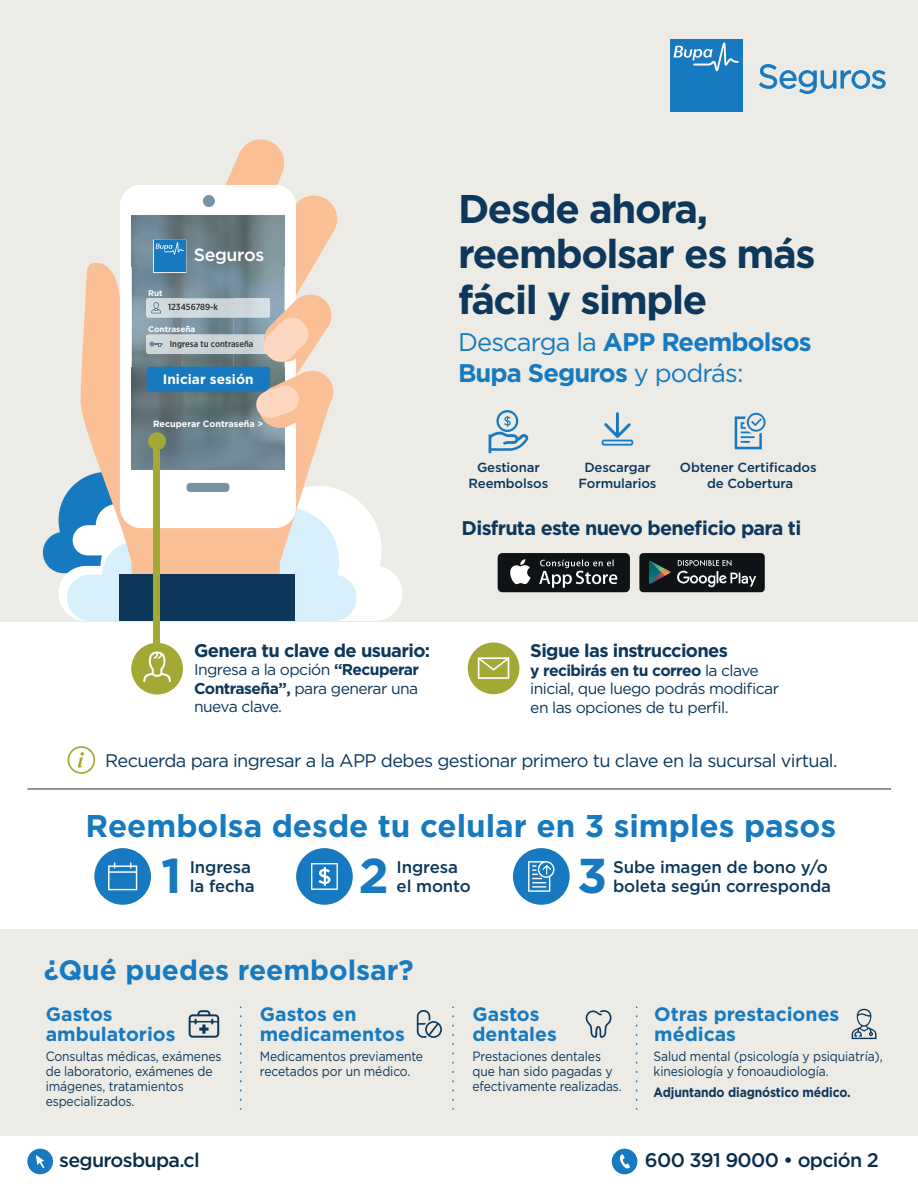
<style>
.page{position:relative;width:918px;height:1188px;background:#fff}
.page>*{position:absolute;margin:0;border:0;box-sizing:border-box;transform-origin:0 0}
.t1{font:700 48.9px "Gotham";color:#177ac0}
.t2{font:700 40.05px/45.6px "Gotham";letter-spacing:-.035em;color:#0d375b}
.t3{font:700 31.5px "Gotham";color:#177ac0}
.t4{font:700 28.05px "Gotham";color:#177ac0}
.t5{font:700 25.5px/30.6px "Gotham";letter-spacing:-.035em;color:#177ac0}
.t6{font:700 19.8px "Gotham";letter-spacing:-.035em;color:#0d375b}
.t7{font:500 19.65px "Gotham";letter-spacing:-.035em;color:#0b2c4b}
.t8{font:700 19.5px/19.5px "Gotham";color:#177ac0}
.t9{font:700 18.3px "Gotham";letter-spacing:-.035em;color:#0d375b}
.t10{font:18.15px "Gotham";letter-spacing:-.035em;color:#0d375b}
.t11{font:500 17.7px "Gotham";letter-spacing:-.02em;color:#fff}
.t12{font:500 16.8px "Gotham";letter-spacing:-.01em;color:#0d375b}
.t13{font:15.6px/18.8px "Gotham";letter-spacing:-.035em;color:#0d375b;text-align:justify}
.t14{font:700 13.65px "Gotham";color:#fff}
.t15{font:13.5px/15px "Gotham";letter-spacing:-.01em;color:#0d375b;scale:.9 1}
.t16{font:700 13.5px "Gotham";letter-spacing:-.01em;color:#0d375b;scale:.9 1}
.t17{font:500 13.2px/15.8px "Gotham";letter-spacing:-.01em;color:#0d375b;text-align:center}
.t18{font:700 9px "Gotham";color:#fff}
.t19{font:500 8.85px "Gotham Narrow";color:#292d2f}
.t20{font:700 8.25px "Gotham";color:#fff}
.s1{font-weight:400}
.s2{font-weight:700}
</style>
<div class="page">
<div style="left:0;top:0;width:918px;height:621px;background:#ecebe5"></div>
<div style="left:670px;top:39px;width:72px;height:72px;background:#177ac0"></div>
<svg style="left:674px;top:42px;width:65px;height:29px"></svg>
<svg style="left:759px;top:64px;width:127px;height:30px"></svg>
<div style="left:498px;top:553px;width:132px;height:39px;background:#101315;border-radius:5px"></div>
<svg style="left:510px;top:559px;width:21px;height:25px"></svg>
<svg style="left:539px;top:559px;width:78px;height:29px"></svg>
<div style="left:639px;top:553px;width:126px;height:39px;background:#101315;border-radius:4px"></div>
<svg style="left:649px;top:561px;width:21px;height:23px"></svg>
<svg style="left:677px;top:560px;width:79px;height:27px"></svg>
<div style="left:468px;top:643px;width:51px;height:51px;background:#a3a934;border-radius:50%"></div>
<svg style="left:478px;top:657px;width:31px;height:22px"></svg>
<svg style="left:357px;top:500px;width:45px;height:121px;fill:#fff"></svg>
<svg style="left:43px;top:479px;width:314px;height:142px"></svg>
<svg style="left:81px;top:139px;width:256px;height:473px"></svg>
<div style="left:120px;top:185px;width:176px;height:343px;background:#fff;border-radius:21px"></div>
<div style="left:203px;top:195px;width:12px;height:12px;background:#7794a7;border-radius:50%"></div>
<div style="left:187px;top:483px;width:42px;height:9px;background:#7794a7;border-radius:3px"></div>
<div style="left:119px;top:574px;width:176px;height:47px;background:#0d375b"></div>
<hr style="left:132px;top:469px;width:153px;height:1px;background:#8fa8b8">
<img style="left:132px;top:216px;width:153px;height:50px">
<img style="left:132px;top:266px;width:51px;height:203px">
<img style="left:183px;top:266px;width:51px;height:32px">
<img style="left:234px;top:266px;width:51px;height:32px">
<img style="left:183px;top:317px;width:102px;height:152px">
<div style="left:146px;top:335px;width:108px;height:19px;background:#ccd5d7"></div>
<div style="left:146px;top:298px;width:108px;height:19px;background:#cdd7dc"></div>
<div style="left:147px;top:367px;width:123px;height:25px;background:#177ac0;border-radius:2px"></div>
<svg style="left:152px;top:302px;width:9px;height:11px"></svg>
<svg style="left:150px;top:342px;width:12px;height:5px"></svg>
<svg style="left:254px;top:292px;width:82px;height:139px"></svg>
<svg style="left:153px;top:240px;width:33px;height:33px"></svg>
<div style="left:94px;top:848px;width:57px;height:57px;background:#177ac0;border-radius:50%"></div>
<svg style="left:108px;top:863px;width:29px;height:27px"></svg>
<div style="left:296px;top:848px;width:57px;height:57px;background:#177ac0;border-radius:50%"></div>
<svg style="left:311px;top:863px;width:27px;height:27px"></svg>
<div style="left:513px;top:848px;width:57px;height:57px;background:#177ac0;border-radius:50%"></div>
<svg style="left:528px;top:861px;width:27px;height:31px"></svg>
<svg style="left:489px;top:410px;width:39px;height:43px"></svg>
<svg style="left:735px;top:413px;width:31px;height:36px"></svg>
<svg style="left:602px;top:412px;width:31px;height:34px"></svg>
<hr style="left:27px;top:789px;width:864px;height:1px;background:#292d2f">
<div style="left:154px;top:440px;width:6px;height:235px;background:#a3a934"></div>
<div style="left:148px;top:432px;width:18px;height:18px;background:#a3a934;border-radius:50%"></div>
<div style="left:0;top:930px;width:918px;height:206px;background:#ecebe5"></div>
<svg style="left:852px;top:1009px;width:24px;height:30px"></svg>
<svg style="left:189px;top:1010px;width:30px;height:28px"></svg>
<svg style="left:417px;top:1010px;width:25px;height:28px"></svg>
<svg style="left:240px;top:1016px;width:2px;height:94px"></svg>
<svg style="left:452px;top:1016px;width:2px;height:94px"></svg>
<svg style="left:636px;top:1016px;width:1px;height:94px"></svg>
<svg style="left:585px;top:1010px;width:27px;height:28px"></svg>
<div style="left:131px;top:643px;width:52px;height:52px;background:#a3a934;border-radius:50%"></div>
<svg style="left:143px;top:652px;width:28px;height:30px"></svg>
<div style="left:27px;top:1149px;width:26px;height:25px;background:#177ac0;border-radius:50%"></div>
<svg style="left:36px;top:1155px;width:8px;height:13px"></svg>
<div style="left:612px;top:1149px;width:25px;height:25px;background:#177ac0;border-radius:50%"></div>
<svg style="left:619px;top:1154px;width:11px;height:14px"></svg>
<svg style="left:67px;top:746px;width:29px;height:28px"></svg>
<p class="t20" style="left:148px;top:287px;width:16px">Rut</p>
<h3 class="t11" style="left:194px;top:244px;width:72px">Seguros</h3>
<p class="t19" style="left:168px;top:302px;width:52px">123456789-k</p>
<p class="t20" style="left:148px;top:323px;width:49px">Contraseña</p>
<p class="t19" style="left:170px;top:338px;width:85px">Ingresa tu contraseña</p>
<p class="t14" style="left:163px;top:371px;width:92px">Iniciar sesión</p>
<p class="t18" style="left:153px;top:418px;width:112px">Recuperar Contraseña &gt;</p>
<h2 class="t2" style="left:458px;top:186px;width:359px">Desde ahora, reembolsar es más fácil y simple</h2>
<h3 class="t5" style="left:458px;top:327px;width:355px"><span class="s1">Descarga la</span> APP Reembolsos<br>Bupa Seguros <span class="s1">y podrás:</span></h3>
<p class="t17" style="left:469px;top:459px;width:81px">Gestionar<br>Reembolsos</p>
<p class="t17" style="left:579px;top:459px;width:79px">Descargar<br>Formularios</p>
<p class="t17" style="left:680px;top:459px;width:138px">Obtener Certificados de Cobertura</p>
<h3 class="t6" style="left:462px;top:515px;width:341px">Disfruta este nuevo beneficio para ti</h3>
<h3 class="t9" style="left:194px;top:638px;width:238px">Genera tu clave de usuario:</h3>
<p class="t13" style="left:194px;top:660px;width:227px">Ingresa a la opción <span class="s2">“Recuperar Contraseña”,</span> para generar una nueva clave.</p>
<h3 class="t9" style="left:530px;top:638px;width:199px">Sigue las instrucciones</h3>
<p class="t13" style="left:530px;top:660px;width:250px;text-align:left"><span class="s2">y recibirás en tu correo</span> la clave inicial, que luego podrás modificar en las opciones de tu perfil.</p>
<h3 class="t10" style="left:105px;top:749px;width:734px">Recuerda para ingresar a la APP debes gestionar primero tu clave en la sucursal virtual.</h3>
<h3 class="t3" style="left:86px;top:805px;width:752px">Reembolsa desde tu celular en 3 simples pasos</h3>
<h1 class="t1" style="left:161px;top:843px;width:22px">1</h1>
<p class="t12" style="left:190px;top:856px;width:63px">Ingresa</p>
<p class="t12" style="left:190px;top:875px;width:66px">la fecha</p>
<h1 class="t1" style="left:359px;top:843px;width:32px">2</h1>
<p class="t12" style="left:397px;top:856px;width:63px">Ingresa</p>
<p class="t12" style="left:397px;top:875px;width:76px">el monto</p>
<h1 class="t1" style="left:577px;top:843px;width:32px">3</h1>
<p class="t12" style="left:613px;top:856px;width:216px">Sube imagen de bono y/o</p>
<p class="t12" style="left:613px;top:875px;width:219px">boleta según corresponda</p>
<h3 class="t4" style="left:44px;top:952px;width:372px">¿Qué puedes reembolsar?</h3>
<h3 class="t8" style="left:46px;top:1004px;width:131px">Gastos ambulatorios</h3>
<p class="t15" style="left:46px;top:1048px;width:197px">Consultas médicas, exámenes de laboratorio, exámenes de imágenes, tratamientos especializados.</p>
<h3 class="t8" style="left:260px;top:1004px;width:146px">Gastos en medicamentos</h3>
<p class="t15" style="left:260px;top:1048px;width:183px">Medicamentos previamente recetados por un médico.</p>
<h3 class="t8" style="left:473px;top:1004px;width:86px">Gastos dentales</h3>
<p class="t15" style="left:473px;top:1048px;width:167px">Prestaciones dentales que han sido pagadas y efectivamente realizadas.</p>
<h3 class="t8" style="left:654px;top:1004px;width:187px">Otras prestaciones médicas</h3>
<p class="t15" style="left:654px;top:1048px;width:256px">Salud mental (psicología y psiquiatría), kinesiología y fonoaudiología.</p>
<p class="t16" style="left:654px;top:1083px;width:220px">Adjuntando diagnóstico médico.</p>
<h3 class="t7" style="left:59px;top:1148px;width:142px">segurosbupa.cl</h3>
<h3 class="t7" style="left:645px;top:1148px;width:235px">600 391 9000 • opción 2</h3>
</div>
